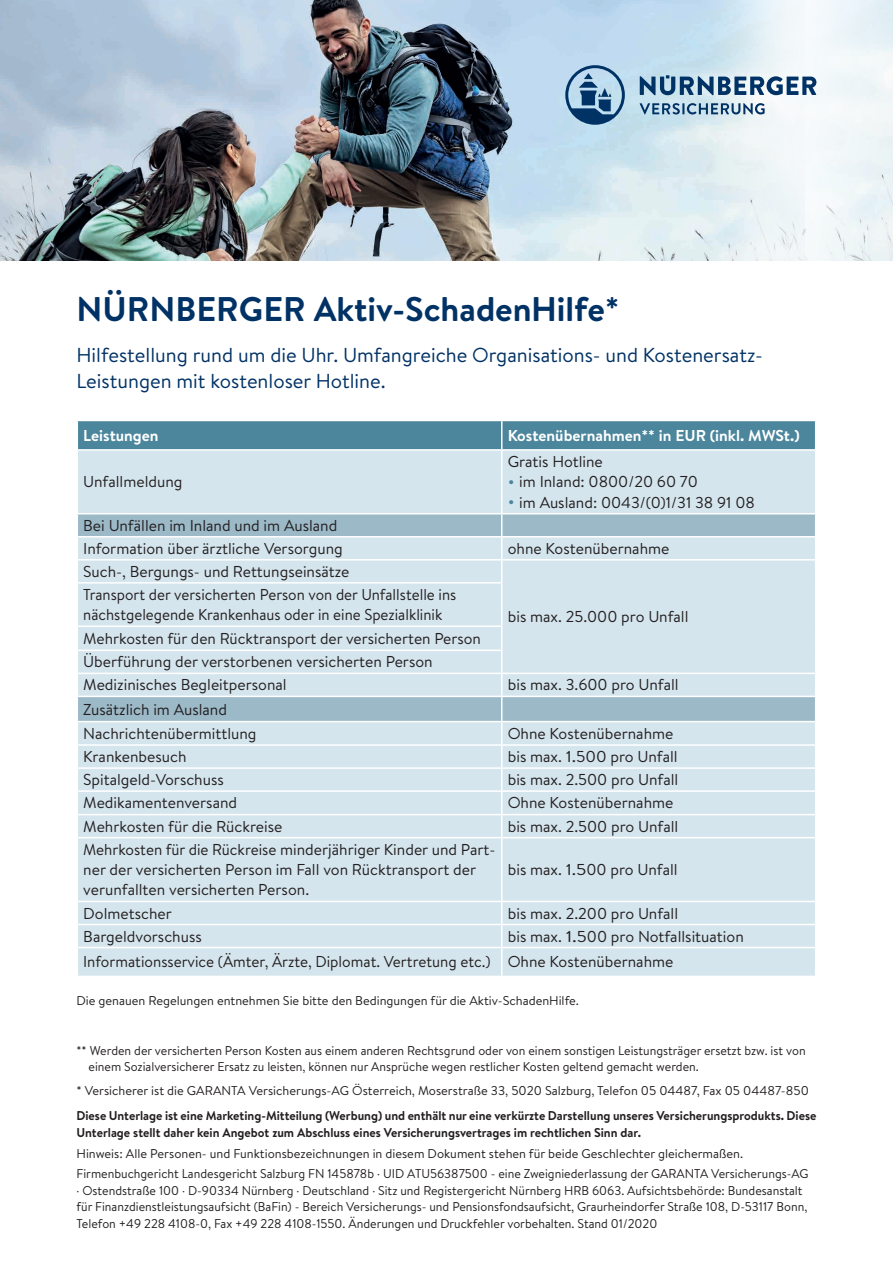
<style>
.page{position:relative;width:893px;height:1263px;background:#fff}
.page>*{position:absolute;margin:0;border:0;box-sizing:border-box;transform-origin:0 0}
.t1{font:700 34.2px "Brandon Text";color:#003265}
.t2{font:20.25px/25.5px "Brandon Text";color:#003265}
.t3{font:15.75px/23.2px "Brandon Text";color:#231f20}
.t4{font:15.75px/20.4px "Brandon Text";color:#231f20;scale:.96 1}
.t5{font:700 15.75px "Brandon Text";color:#fff}
.t6{font:12.75px/16.5px "Brandon Text";color:#231f20}
.t7{font:700 12.75px/16.5px "Brandon Text";color:#231f20}
.s1{font-size:18.9px;color:#4b869d}
</style>
<div class="page">
<div style="left:78px;top:451px;width:737px;height:525px;background:#d5e5ed"></div>
<svg style="left:78px;top:514px;width:737px;height:207px;background:#c8dbe4"></svg>
<hr style="left:501px;top:451px;width:1px;height:62px;background:#fff">
<svg style="left:501px;top:514px;width:1px;height:68px"></svg>
<hr style="left:501px;top:584px;width:1px;height:41px;background:#fff">
<svg style="left:501px;top:627px;width:1px;height:210px"></svg>
<hr style="left:501px;top:838px;width:1px;height:63px;background:#fff">
<svg style="left:501px;top:902px;width:1px;height:74px"></svg>
<svg style="left:77px;top:420px;width:739px;height:29px;background:#538ba1"></svg>
<hr style="left:77px;top:513px;width:425px;height:1px;background:#fff">
<hr style="left:502px;top:513px;width:314px;height:1px;background:#fff">
<hr style="left:77px;top:536px;width:425px;height:1px;background:#fff">
<hr style="left:502px;top:536px;width:314px;height:1px;background:#fff">
<hr style="left:77px;top:559px;width:425px;height:1px;background:#fff">
<hr style="left:502px;top:559px;width:314px;height:1px;background:#fff">
<hr style="left:77px;top:582px;width:425px;height:2px;background:#fff">
<hr style="left:77px;top:625px;width:425px;height:2px;background:#fff">
<hr style="left:77px;top:650px;width:425px;height:1px;background:#fff">
<hr style="left:77px;top:673px;width:425px;height:1px;background:#fff">
<hr style="left:502px;top:673px;width:314px;height:1px;background:#fff">
<hr style="left:77px;top:696px;width:425px;height:1px;background:#fff">
<hr style="left:502px;top:696px;width:314px;height:1px;background:#fff">
<hr style="left:77px;top:721px;width:425px;height:1px;background:#fff">
<hr style="left:502px;top:721px;width:314px;height:1px;background:#fff">
<hr style="left:77px;top:744px;width:425px;height:2px;background:#fff">
<hr style="left:502px;top:744px;width:314px;height:2px;background:#fff">
<hr style="left:77px;top:767px;width:425px;height:2px;background:#fff">
<hr style="left:502px;top:767px;width:314px;height:2px;background:#fff">
<hr style="left:77px;top:790px;width:425px;height:2px;background:#fff">
<hr style="left:502px;top:790px;width:314px;height:2px;background:#fff">
<hr style="left:77px;top:814px;width:425px;height:1px;background:#fff">
<hr style="left:502px;top:814px;width:314px;height:1px;background:#fff">
<hr style="left:77px;top:837px;width:425px;height:1px;background:#fff">
<hr style="left:502px;top:837px;width:314px;height:1px;background:#fff">
<hr style="left:77px;top:901px;width:425px;height:1px;background:#fff">
<hr style="left:502px;top:901px;width:314px;height:1px;background:#fff">
<hr style="left:77px;top:924px;width:425px;height:1px;background:#fff">
<hr style="left:502px;top:924px;width:314px;height:1px;background:#fff">
<hr style="left:77px;top:947px;width:425px;height:1px;background:#fff">
<hr style="left:502px;top:947px;width:314px;height:1px;background:#fff">
<img style="left:0;top:0;width:712px;height:260px">
<img style="left:712px;top:0;width:181px;height:260px">
<svg style="left:640px;top:75px;width:176px;height:20px;background:#6e8eab"></svg>
<svg style="left:640px;top:103px;width:125px;height:11px"></svg>
<svg style="left:565px;top:65px;width:60px;height:60px;background:#779cba"></svg>
<h1 class="t1" style="left:77px;top:286px;width:545px">NÜRNBERGER Aktiv-SchadenHilfe*</h1>
<h2 class="t2" style="left:77px;top:342px;width:688px">Hilfestellung rund um die Uhr. Umfangreiche Organisations- und Kostenersatz-<br>Leistungen mit kostenloser Hotline.</h2>
<p class="t5" style="left:83px;top:424px;width:77px">Leistungen</p>
<p class="t5" style="left:508px;top:424px;width:293px">Kostenübernahmen** in EUR (inkl. MWSt.)</p>
<p class="t3" style="left:83px;top:470px;width:101px">Unfallmeldung</p>
<p class="t3" style="left:508px;top:449px;width:97px">Gratis Hotline</p>
<p class="t3" style="left:508px;top:470px;width:192px"><span class="s1">•</span> im Inland: 0800/20 60 70</p>
<p class="t3" style="left:508px;top:490px;width:249px"><span class="s1">•</span> im Ausland: 0043/(0)1/31 38 91 08</p>
<p class="t3" style="left:83px;top:513px;width:261px">Bei Unfällen im Inland und im Ausland<br>Information über ärztliche Versorgung</p>
<p class="t3" style="left:83px;top:559px;width:268px">Such-, Bergungs- und Rettungseinsätze</p>
<p class="t4" style="left:83px;top:584px;width:390px">Transport der versicherten Person von der Unfallstelle ins nächstgelegende Krankenhaus oder in eine Spezialklinik</p>
<p class="t3" style="left:83px;top:626px;width:399px">Mehrkosten für den Rücktransport der versicherten Person<br>Überführung der verstorbenen versicherten Person<br>Medizinisches Begleitpersonal</p>
<p class="t3" style="left:83px;top:696px;width:175px;line-height:24.3px">Zusätzlich im Ausland<br>Nachrichtenübermittlung</p>
<p class="t3" style="left:508px;top:536px;width:163px">ohne Kostenübernahme</p>
<p class="t3" style="left:508px;top:604px;width:182px">bis max. 25.000 pro Unfall</p>
<p class="t3" style="left:508px;top:673px;width:172px">bis max. 3.600 pro Unfall</p>
<p class="t3" style="left:508px;top:721px;width:167px">Ohne Kostenübernahme</p>
<p class="t3" style="left:83px;top:744px;width:105px">Krankenbesuch</p>
<p class="t3" style="left:508px;top:744px;width:171px">bis max. 1.500 pro Unfall</p>
<p class="t3" style="left:83px;top:767px;width:142px">Spitalgeld-Vorschuss</p>
<p class="t3" style="left:508px;top:767px;width:172px">bis max. 2.500 pro Unfall</p>
<p class="t3" style="left:83px;top:791px;width:155px">Medikamentenversand</p>
<p class="t3" style="left:508px;top:791px;width:167px">Ohne Kostenübernahme</p>
<p class="t3" style="left:83px;top:814px;width:201px">Mehrkosten für die Rückreise</p>
<p class="t3" style="left:508px;top:814px;width:172px">bis max. 2.500 pro Unfall</p>
<p class="t3" style="left:83px;top:838px;width:414px;line-height:20.4px">Mehrkosten für die Rückreise minderjähriger Kinder und Part&shy;ner der versicherten Person im Fall von Rücktransport der verunfallten versicherten Person.</p>
<p class="t3" style="left:508px;top:857px;width:171px">bis max. 1.500 pro Unfall</p>
<p class="t3" style="left:83px;top:901px;width:90px">Dolmetscher</p>
<p class="t3" style="left:508px;top:901px;width:172px">bis max. 2.200 pro Unfall</p>
<p class="t3" style="left:83px;top:924px;width:120px">Bargeldvorschuss</p>
<p class="t3" style="left:83px;top:922px;width:662px;line-height:26px;text-indent:424px">bis max. 1.500 pro Notfallsituation<br>Informationsservice (Ämter, Ärzte, Diplomat. Vertretung etc.) Ohne Kostenübernahme</p>
<p class="t6" style="left:77px;top:992px;width:504px">Die genauen Regelungen entnehmen Sie bitte den Bedingungen für die Aktiv-SchadenHilfe.</p>
<p class="t6" style="left:89px;top:1041px;width:719px;text-indent:-12px">** Werden der versicherten Person Kosten aus einem anderen Rechtsgrund oder von einem sonstigen Leistungsträger ersetzt bzw. ist von einem Sozialversicherer Ersatz zu leisten, können nur Ansprüche wegen restlicher Kosten geltend gemacht werden.</p>
<p class="t6" style="left:77px;top:1082px;width:734px">* Versicherer ist die GARANTA Versicherungs-AG Österreich, Moserstraße 33, 5020 Salzburg, Telefon 05 04487, Fax 05 04487-850</p>
<p class="t7" style="left:77px;top:1107px;width:741px">Diese Unterlage ist eine Marketing-Mitteilung (Werbung) und enthält nur eine verkürzte Darstellung unseres Versicherungsprodukts. Diese<br>Unterlage stellt daher kein Angebot zum Abschluss eines Versicherungsvertrages im rechtlichen Sinn dar.</p>
<p class="t6" style="left:77px;top:1143px;width:734px;line-height:20.4px">Hinweis: Alle Personen- und Funktionsbezeichnungen in diesem Dokument stehen für beide Geschlechter gleichermaßen.<br>Firmenbuchgericht Landesgericht Salzburg FN 145878b · UID ATU56387500 - eine Zweigniederlassung der GARANTA Versicherungs-AG</p>
<p class="t6" style="left:77px;top:1182px;width:732px">· Ostendstraße 100 · D-90334 Nürnberg · Deutschland · Sitz und Registergericht Nürnberg HRB 6063. Aufsichtsbehörde: Bundesanstalt für Finanzdienstleistungsaufsicht (BaFin) - Bereich Versicherungs- und Pensionsfondsaufsicht, Graurheindorfer Straße 108, D-53117 Bonn,<br>Telefon +49 228 4108-0, Fax +49 228 4108-1550. Änderungen und Druckfehler vorbehalten. Stand 01/2020</p>
</div>
